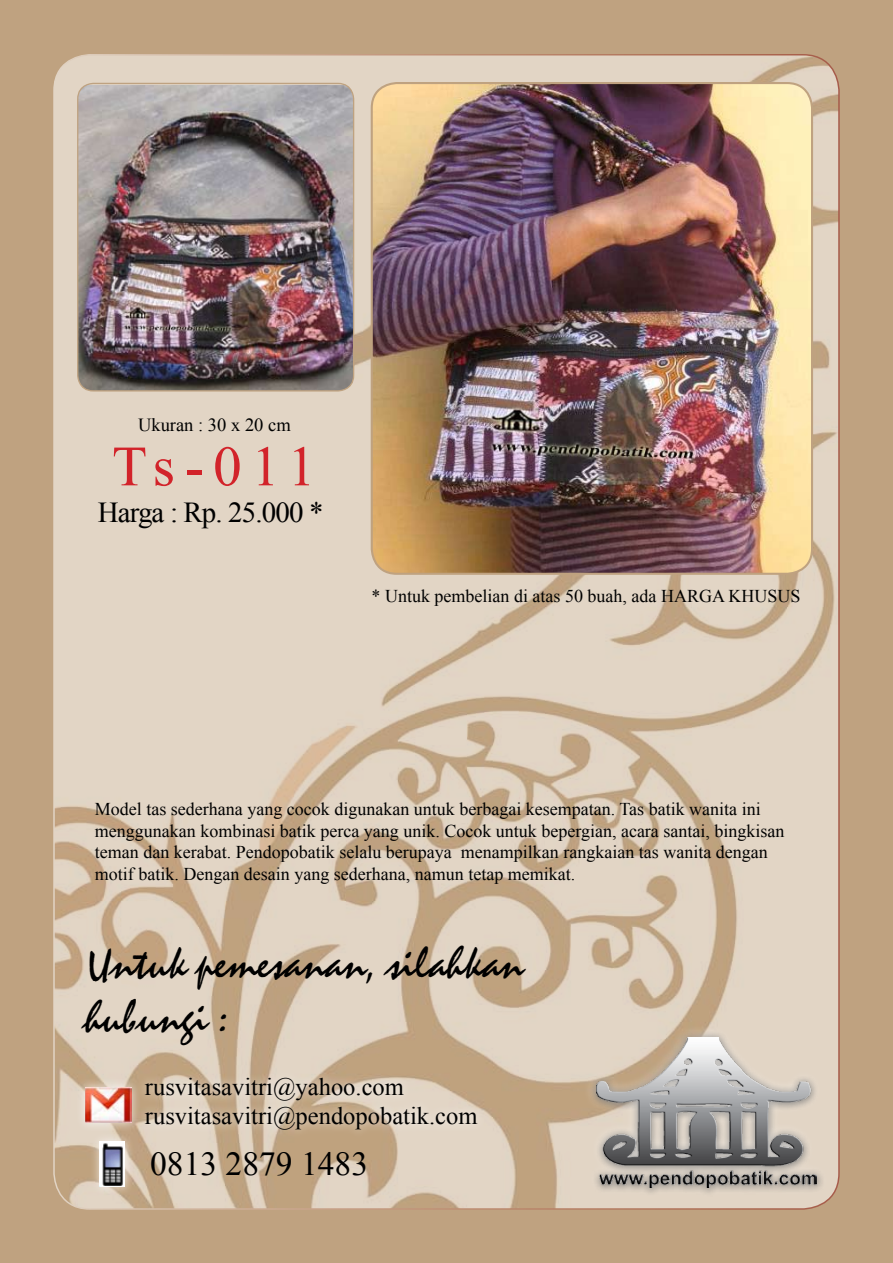
<style>
.page{position:relative;width:893px;height:1263px;background:#bfa280}
.page>*{position:absolute;margin:0;border:0;box-sizing:border-box;transform-origin:0 0}
.t1{font:57px "Times New Roman";color:#d2232a}
.t2{font:45px/54px "Staccato 222 BT";color:#000}
.t3{font:33.6px "Times New Roman";color:#000}
.t4{font:28.95px "Times New Roman";letter-spacing:-.03em;color:#000}
.t5{font:24.6px/29.4px "Times New Roman";color:#000}
.t6{font:18.45px "Times New Roman";color:#000}
.t7{font:18px/21.6px "Times New Roman";color:#000}
</style>
<div class="page">
<img style="left:54px;top:55px;width:783px;height:1154px">
<div style="left:583px;top:1024px;width:263px;height:239px;background:#fff;opacity:.75"></div>
<img style="left:596px;top:1037px;width:220px;height:151px">
<div style="left:75px;top:1078px;width:72px;height:61px;background:#fff;opacity:.75"></div>
<img style="left:85px;top:1087px;width:46px;height:36px">
<div style="left:90px;top:1132px;width:62px;height:73px;background:#fff;opacity:.75"></div>
<img style="left:100px;top:1141px;width:25px;height:45px">
<div style="left:135px;top:1068px;width:711px;height:103px;background:#fff;opacity:.75"></div>
<img style="left:78px;top:85px;width:276px;height:306px">
<div style="left:77px;top:83px;width:277px;height:309px;border:1px solid #bfa280;border-radius:16px"></div>
<img style="left:372px;top:83px;width:440px;height:491px">
<div style="left:371px;top:82px;width:442px;height:493px;border:2px solid #bfa280;border-radius:25px"></div>
<p class="t6" style="left:138px;top:413px;width:154px">Ukuran : 30 x 20 cm</p>
<h1 class="t1" style="left:112px;top:428px;width:205px">Ts-011</h1>
<h3 class="t4" style="left:98px;top:493px;width:227px">Harga : Rp. 25.000 *</h3>
<p class="t7" style="left:372px;top:584px;width:430px">* Untuk pembelian di atas 50 buah, ada HARGA KHUSUS</p>
<p class="t7" style="left:95px;top:798px;width:691px">Model tas sederhana yang cocok digunakan untuk berbagai kesempatan. Tas batik wanita ini menggunakan kombinasi batik perca yang unik. Cocok untuk bepergian, acara santai, bingkisan teman dan kerabat. Pendopobatik selalu berupaya menampilkan rangkaian tas wanita dengan motif batik. Dengan desain yang sederhana, namun tetap memikat.</p>
<h2 class="t2" style="left:86px;top:939px;width:439px">Untuk pemesanan, silahkan hubungi :</h2>
<h3 class="t5" style="left:145px;top:1071px;width:334px">rusvitasavitri@yahoo.com rusvitasavitri@pendopobatik.com</h3>
<h3 class="t3" style="left:150px;top:1141px;width:219px">0813 2879 1483</h3>
</div>
